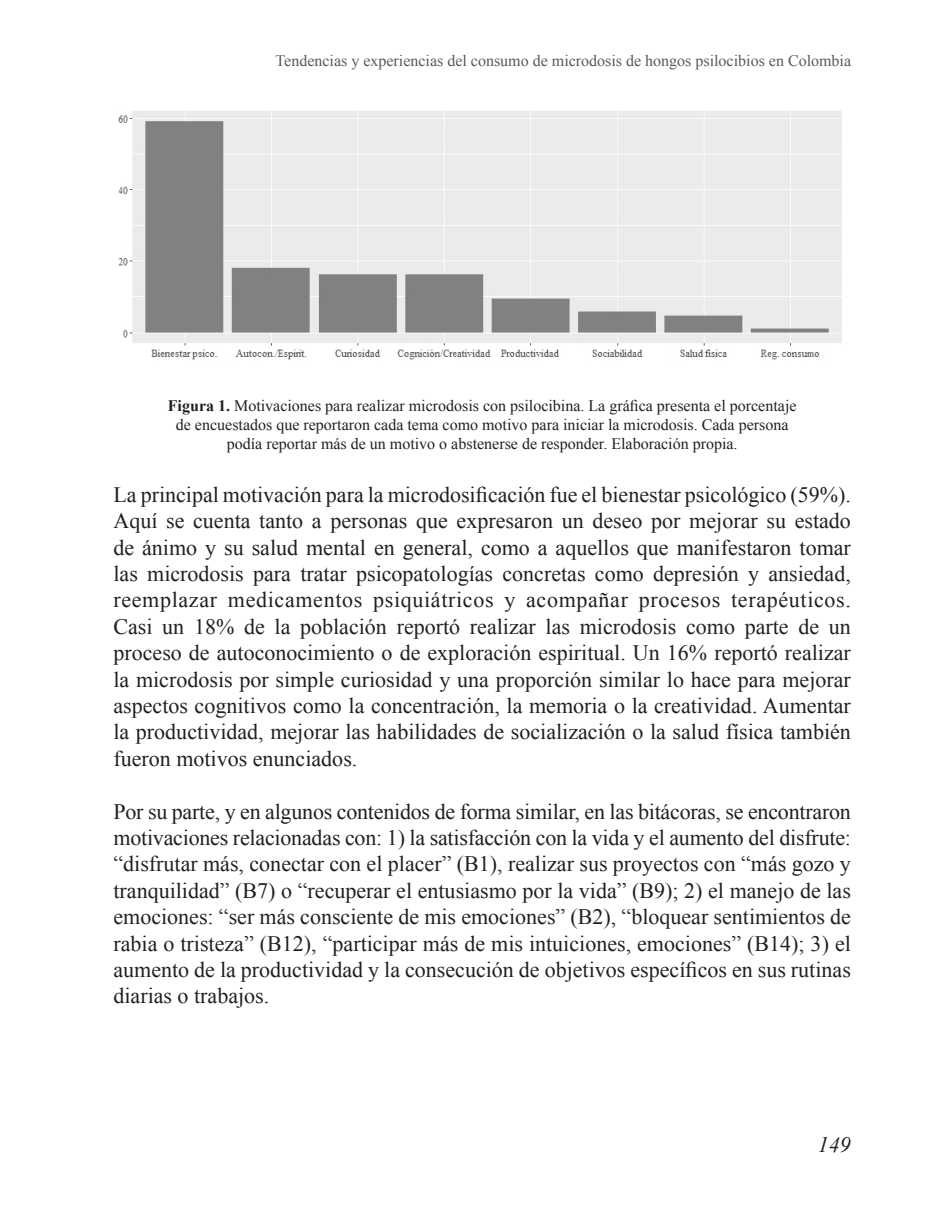
<style>
.page{position:relative;width:936px;height:1219px;background:#fff}
.page>*{position:absolute;margin:0;border:0;box-sizing:border-box;transform-origin:0 0}
.t1{font:22px/26.4px "Times New Roman";color:#231f20;text-align:justify}
.t2{font:italic 22px "Times New Roman";color:#231f20}
.t3{font:16px/19.2px "Times New Roman";color:#231f20;text-align:center}
.t4{font:16px "Times New Roman";color:#58595b}
.s1{font-weight:700}
</style>
<div class="page">
<img style="left:117px;top:111px;width:725px;height:249px">
<p class="t4" style="left:275px;top:50px;width:577px">Tendencias y experiencias del consumo de microdosis de hongos psilocibios en Colombia</p>
<p class="t3" style="left:168px;top:395px;width:630px"><span class="s1">Figura 1.</span> Motivaciones para realizar microdosis con psilocibina. La gráfica presenta el porcentaje de encuestados que reportaron cada tema como motivo para iniciar la microdosis. Cada persona podía reportar más de un motivo o abstenerse de responder. Elaboración propia.</p>
<p class="t1" style="left:113px;top:481px;width:739px">La principal motivación para la microdosificación fue el bienestar psicológico (59%).<br>Aquí se cuenta tanto a personas que expresaron un deseo por mejorar su estado de ánimo y su salud mental en general, como a aquellos que manifestaron tomar las microdosis para tratar psicopatologías concretas como depresión y ansiedad, reemplazar medicamentos psiquiátricos y acompañar procesos terapéuticos.<br>Casi un 18% de la población reportó realizar las microdosis como parte de un proceso de autoconocimiento o de exploración espiritual. Un 16% reportó realizar la microdosis por simple curiosidad y una proporción similar lo hace para mejorar aspectos cognitivos como la concentración, la memoria o la creatividad. Aumentar la productividad, mejorar las habilidades de socialización o la salud física también fueron motivos enunciados.</p>
<p class="t1" style="left:113px;top:798px;width:739px">Por su parte, y en algunos contenidos de forma similar, en las bitácoras, se encontraron motivaciones relacionadas con: 1) la satisfacción con la vida y el aumento del disfrute: “disfrutar más, conectar con el placer” (B1), realizar sus proyectos con “más gozo y tranquilidad” (B7) o “recuperar el entusiasmo por la vida” (B9); 2) el manejo de las emociones: “ser más consciente de mis emociones” (B2), “bloquear sentimientos de rabia o tristeza” (B12), “participar más de mis intuiciones, emociones” (B14); 3) el aumento de la productividad y la consecución de objetivos específicos en sus rutinas diarias o trabajos.</p>
<p class="t2" style="left:817px;top:1133px;width:34px">149</p>
</div>
